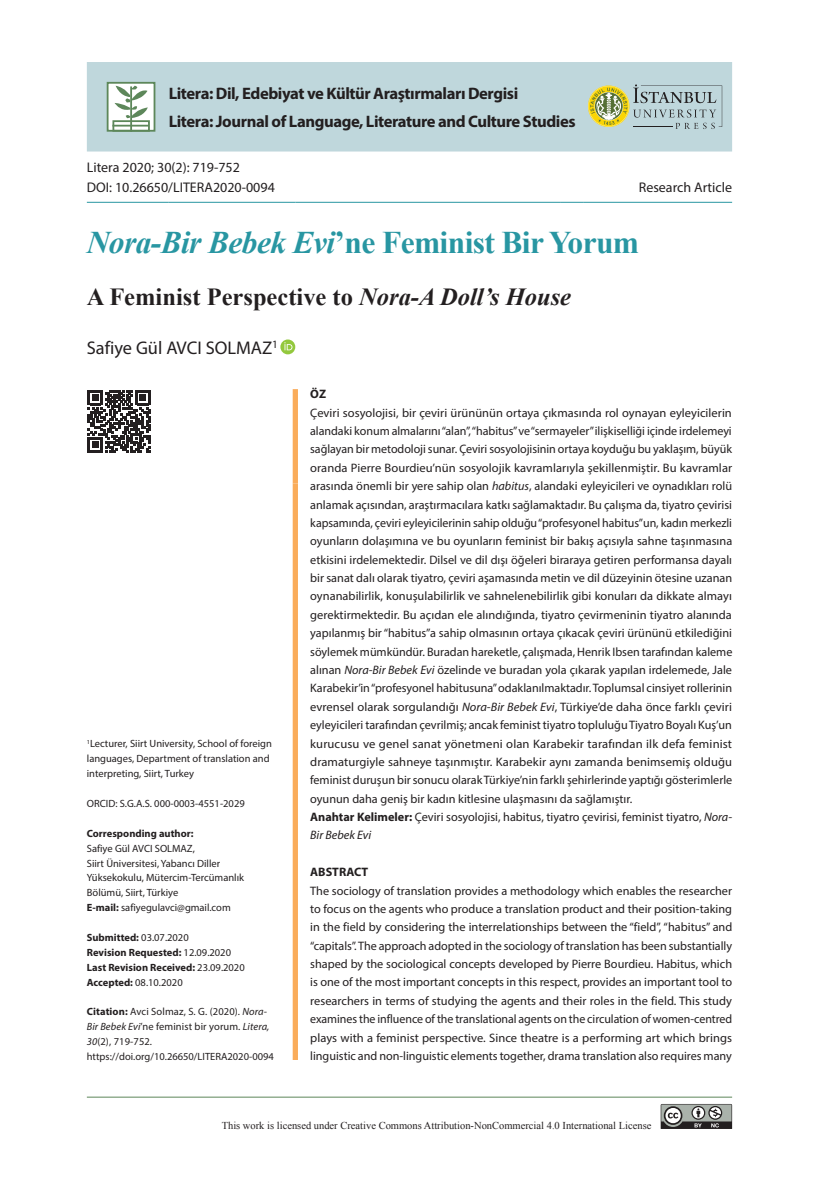
<style>
.page{position:relative;width:819px;height:1191px;background:#fff}
.page>*{position:absolute;margin:0;border:0;box-sizing:border-box;transform-origin:0 0}
.t1{font:700 31.5px "Times New Roman";letter-spacing:-.02em;color:#2896a2}
.t2{font:700 24.5px "Times New Roman";color:#231f20}
.t3{font:18.38px "Myriad Pro";color:#231f20}
.t4{font:700 16.62px/28px "Myriad Pro";letter-spacing:-.025em;color:#231f20}
.t5{font:14px/20.5px "Myriad Pro";color:#231f20}
.t6{font:12.25px/18.4px "Myriad Pro";color:#231f20}
.t7{font:700 12.25px "Myriad Pro";color:#231f20}
.t8{font:10.5px/14.9px "Myriad Pro";color:#231f20}
.t9{font:700 10.5px/14.9px "Myriad Pro";color:#231f20}
.t10{font:10.5px "Times New Roman";color:#231f20}
.s1{font-style:italic}
.s2{font-weight:700}
.s3{font-weight:400}
</style>
<div class="page">
<div style="left:87px;top:62px;width:645px;height:89px;background:#bfd7dc"></div>
<hr style="left:87px;top:202px;width:82px;height:1px;background:#2896a2">
<hr style="left:169px;top:202px;width:126px;height:1px;background:#2896a2">
<hr style="left:295px;top:202px;width:266px;height:1px;background:#2896a2">
<svg style="left:561px;top:202px;width:22px;height:1px"></svg>
<hr style="left:583px;top:202px;width:149px;height:1px;background:#2896a2">
<div style="left:293px;top:389px;width:5px;height:94px;background:#faac5a"></div>
<div style="left:293px;top:483px;width:5px;height:577px;background:#faac5a"></div>
<div style="left:107px;top:82px;width:48px;height:50px;background:#fff;border:2px solid #5d875a"></div>
<div style="left:112px;top:120px;width:38px;height:12px;border:2px solid #5d875a"></div>
<hr style="left:112px;top:125px;width:37px;height:2px;background:#5d875a">
<svg style="left:115px;top:86px;width:33px;height:32px"></svg>
<hr style="left:130px;top:86px;width:2px;height:46px;background:#5d875a">
<svg style="left:588px;top:84px;width:134px;height:45px;background:#b2c0ab"></svg>
<svg style="left:280px;top:339px;width:15px;height:15px"></svg>
<svg style="left:284px;top:342px;width:8px;height:8px"></svg>
<svg style="left:88px;top:390px;width:62px;height:62px"></svg>
<hr style="left:87px;top:1096px;width:645px;height:1px;background:#5d875a">
<svg style="left:660px;top:1104px;width:72px;height:25px;background:#818280"></svg>
<h3 class="t4" style="left:169px;top:79px;width:408px">Litera: Dil, Edebiyat ve Kültür Araştırmaları Dergisi<br>Litera: Journal of Language, Literature and Culture Studies</h3>
<p class="t5" style="left:87px;top:157px;width:189px">Litera 2020; 30(2): 719-752<br>DOI: 10.26650/LITERA2020-0094</p>
<p class="t5" style="left:638px;top:177px;width:95px">Research Article</p>
<h1 class="t1" style="left:87px;top:221px;width:554px"><span class="s1">Nora-Bir Bebek Evi</span>’ne Feminist Bir Yorum</h1>
<h2 class="t2" style="left:87px;top:280px;width:486px">A Feminist Perspective to <span class="s1">Nora-A Doll’s House</span></h2>
<h3 class="t3" style="left:87px;top:337px;width:193px">Safiye Gül AVCI SOLMAZ<sup>1</sup></h3>
<p class="t8" style="left:87px;top:736px;width:186px"><sup>1</sup>Lecturer, Siirt University, School of foreign languages, Department of translation and interpreting, Siirt, Turkey</p>
<p class="t8" style="left:87px;top:796px;width:159px">ORCID: S.G.A.S. 000-0003-4551-2029</p>
<p class="t9" style="left:87px;top:825px;width:108px">Corresponding author:</p>
<p class="t8" style="left:87px;top:840px;width:159px">Safiye Gül AVCI SOLMAZ,<br>Siirt Üniversitesi, Yabancı Diller<br>Yüksekokulu, Mütercim-Tercümanlık<br>Bölümü, Siirt, Türkiye<br><span class="s2">E-mail:</span> safiyegulavci@gmail.com</p>
<p class="t9" style="left:87px;top:929px;width:159px">Submitted: <span class="s3">03.07.2020<br></span>Revision Requested: <span class="s3">12.09.2020<br></span>Last Revision Received: <span class="s3">23.09.2020<br></span>Accepted: <span class="s3">08.10.2020</span></p>
<p class="t8" style="left:87px;top:1004px;width:188px"><span class="s2">Citation:</span> Avci Solmaz, S. G. (2020). <span class="s1">Nora-Bir Bebek Evi</span>’ne feminist bir yorum. <span class="s1">Litera, 30</span>(2), 719-752. https://doi.org/10.26650/LITERA2020-0094</p>
<p class="t7" style="left:310px;top:386px;width:17px">ÖZ</p>
<p class="t6" style="left:310px;top:403px;width:423px">Çeviri sosyolojisi, bir çeviri ürününün ortaya çıkmasında rol oynayan eyleyicilerin alandaki konum almalarını “alan”, “habitus” ve “sermayeler” ilişkiselliği içinde irdelemeyi sağlayan bir metodoloji sunar. Çeviri sosyolojisinin ortaya koyduğu bu yaklaşım, büyük oranda Pierre Bourdieu’nün sosyolojik kavramlarıyla şekillenmiştir. Bu kavramlar arasında önemli bir yere sahip olan <span class="s1">habitus</span>, alandaki eyleyicileri ve oynadıkları rolü anlamak açısından, araştırmacılara katkı sağlamaktadır. Bu çalışma da, tiyatro çevirisi kapsamında, çeviri eyleyicilerinin sahip olduğu “profesyonel habitus”un, kadın merkezli oyunların dolaşımına ve bu oyunların feminist bir bakış açısıyla sahne taşınmasına etkisini irdelemektedir. Dilsel ve dil dışı öğeleri biraraya getiren performansa dayalı bir sanat dalı olarak tiyatro, çeviri aşamasında metin ve dil düzeyinin ötesine uzanan oynanabilirlik, konuşulabilirlik ve sahnelenebilirlik gibi konuları da dikkate almayı gerektirmektedir. Bu açıdan ele alındığında, tiyatro çevirmeninin tiyatro alanında yapılanmış bir “habitus”a sahip olmasının ortaya çıkacak çeviri ürününü etkilediğini söylemek mümkündür. Buradan hareketle, çalışmada, Henrik Ibsen tarafından kaleme alınan <span class="s1">Nora-Bir Bebek Evi</span> özelinde ve buradan yola çıkarak yapılan irdelemede, Jale Karabekir’in “profesyonel habitusuna” odaklanılmaktadır. Toplumsal cinsiyet rollerinin evrensel olarak sorgulandığı <span class="s1">Nora-Bir Bebek Evi</span>, Türkiye’de daha önce farklı çeviri eyleyicileri tarafından çevrilmiş; ancak feminist tiyatro topluluğu Tiyatro Boyalı Kuş’un kurucusu ve genel sanat yönetmeni olan Karabekir tarafından ilk defa feminist dramaturgiyle sahneye taşınmıştır. Karabekir aynı zamanda benimsemiş olduğu feminist duruşun bir sonucu olarak Türkiye’nin farklı şehirlerinde yaptığı gösterimlerle oyunun daha geniş bir kadın kitlesine ulaşmasını da sağlamıştır.<br><span class="s2">Anahtar Kelimeler:</span> Çeviri sosyolojisi, habitus, tiyatro çevirisi, feminist tiyatro, <span class="s1">Nora-Bir Bebek Evi</span></p>
<p class="t7" style="left:310px;top:864px;width:60px">ABSTRACT</p>
<p class="t6" style="left:310px;top:881px;width:423px;text-align:justify">The sociology of translation provides a methodology which enables the researcher to focus on the agents who produce a translation product and their position-taking in the field by considering the interrelationships between the “field”, “habitus” and “capitals”. The approach adopted in the sociology of translation has been substantially shaped by the sociological concepts developed by Pierre Bourdieu. Habitus, which is one of the most important concepts in this respect, provides an important tool to researchers in terms of studying the agents and their roles in the field. This study examines the influence of the translational agents on the circulation of women-centred plays with a feminist perspective. Since theatre is a performing art which brings linguistic and non-linguistic elements together, drama translation also requires many</p>
<p class="t10" style="left:222px;top:1118px;width:431px">This work is licensed under Creative Commons Attribution-NonCommercial 4.0 International License</p>
</div>
